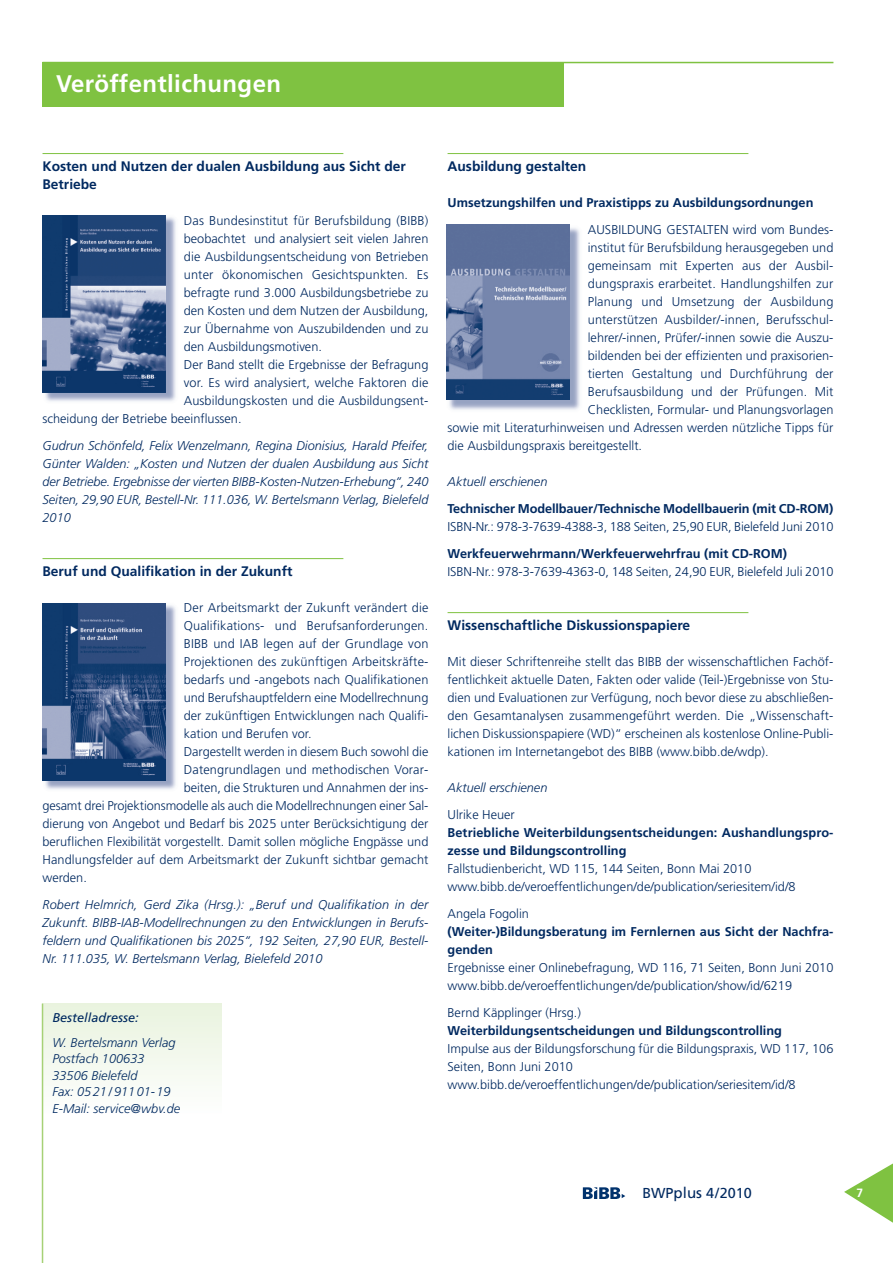
<style>
.page{position:relative;width:893px;height:1263px;background:#fff}
.page>*{position:absolute;margin:0;border:0;box-sizing:border-box;transform-origin:0 0}
.t1{font:700 24px "Frutiger";letter-spacing:.015em;color:#fff}
.t2{font:14.4px "Frutiger";color:#002960}
.t3{font:700 13.8px/18px "Frutiger";color:#002960}
.t4{font:300 12.75px/18px "Frutiger";color:#002960}
.t5{font:italic 300 12.75px/18px "Frutiger";color:#002960;text-align:justify}
.t6{font:700 12.75px/18px "Frutiger";color:#002960}
.t7{font:italic 12.75px "Frutiger";color:#002960}
.t8{font:700 12px "Frutiger";color:#fff}
.s1{font-size:15px}
</style>
<div class="page">
<svg style="left:844px;top:1163px;width:49px;height:60px"></svg>
<svg style="left:583px;top:1187px;width:42px;height:12px"></svg>
<hr style="left:43px;top:153px;width:300px;height:1px;background:#7fc241">
<hr style="left:43px;top:558px;width:300px;height:1px;background:#7fc241">
<hr style="left:448px;top:153px;width:300px;height:1px;background:#7fc241">
<hr style="left:448px;top:612px;width:300px;height:1px;background:#7fc241">
<div style="left:43px;top:63px;width:521px;height:44px;background:#7fc241"></div>
<hr style="left:43px;top:62px;width:790px;height:1px;background:#7fc241">
<div style="left:43px;top:1004px;width:178px;height:110px;background:linear-gradient(to bottom,#e9f3de,#fdfefd)"></div>
<hr style="left:42px;top:1003px;width:1px;height:260px;background:#a6d176">
<img style="left:42px;top:215px;width:134px;height:187px">
<img style="left:43px;top:215px;width:123px;height:178px">
<img style="left:42px;top:603px;width:134px;height:187px">
<img style="left:43px;top:603px;width:123px;height:178px">
<img style="left:446px;top:224px;width:134px;height:186px">
<img style="left:446px;top:225px;width:124px;height:174px">
<h1 class="t1" style="left:56px;top:73px;width:227px">Veröffentlichungen</h1>
<p class="t3" style="left:43px;top:158px;width:365px">Kosten und Nutzen der dualen Ausbildung aus Sicht der<br>Betriebe</p>
<p class="t4" style="left:184px;top:213px;width:246px">Das Bundesinstitut für Berufsbildung (BIBB)</p>
<p class="t4" style="left:184px;top:231px;width:246px">beobachtet und analysiert seit vielen Jahren</p>
<p class="t4" style="left:184px;top:249px;width:246px">die Ausbildungsentscheidung von Betrieben</p>
<p class="t4" style="left:184px;top:267px;width:246px">unter ökonomischen Gesichtspunkten. Es</p>
<p class="t4" style="left:184px;top:285px;width:246px">befragte rund 3.000 Ausbildungsbetriebe zu</p>
<p class="t4" style="left:184px;top:303px;width:246px">den Kosten und dem Nutzen der Ausbildung,</p>
<p class="t4" style="left:184px;top:321px;width:246px">zur Übernahme von Auszubildenden und zu</p>
<p class="t4" style="left:184px;top:339px;width:140px">den Ausbildungsmotiven.</p>
<p class="t4" style="left:184px;top:357px;width:246px">Der Band stellt die Ergebnisse der Befragung</p>
<p class="t4" style="left:184px;top:375px;width:246px">vor. Es wird analysiert, welche Faktoren die</p>
<p class="t4" style="left:184px;top:393px;width:246px">Ausbildungskosten und die Ausbildungsent-</p>
<p class="t4" style="left:43px;top:411px;width:201px">scheidung der Betriebe beeinflussen.</p>
<p class="t5" style="left:43px;top:438px;width:387px">Gudrun Schönfeld, Felix Wenzelmann, Regina Dionisius, Harald Pfeifer, Günter Walden: „Kosten und Nutzen der dualen Ausbildung aus Sicht der Betriebe. Ergebnisse der vierten BIBB-Kosten-Nutzen-Erhebung“, 240<br>Seiten, 29,90 EUR, Bestell-Nr. 111.036, W. Bertelsmann Verlag, Bielefeld 2010</p>
<p class="t3" style="left:43px;top:563px;width:251px">Beruf und Qualifikation in der Zukunft</p>
<p class="t4" style="left:184px;top:600px;width:246px">Der Arbeitsmarkt der Zukunft verändert die</p>
<p class="t4" style="left:184px;top:618px;width:246px">Qualifikations- und Berufsanforderungen.</p>
<p class="t4" style="left:184px;top:636px;width:246px">BIBB und IAB legen auf der Grundlage von</p>
<p class="t4" style="left:184px;top:654px;width:246px">Projektionen des zukünftigen Arbeitskräfte-</p>
<p class="t4" style="left:184px;top:672px;width:246px">bedarfs und -angebots nach Qualifikationen</p>
<p class="t4" style="left:184px;top:690px;width:246px">und Berufshauptfeldern eine Modellrechnung</p>
<p class="t4" style="left:184px;top:708px;width:246px">der zukünftigen Entwicklungen nach Qualifi-</p>
<p class="t4" style="left:184px;top:726px;width:129px">kation und Berufen vor.</p>
<p class="t4" style="left:184px;top:744px;width:246px">Dargestellt werden in diesem Buch sowohl die</p>
<p class="t4" style="left:184px;top:762px;width:246px">Datengrundlagen und methodischen Vorar-</p>
<p class="t4" style="left:184px;top:780px;width:246px">beiten, die Strukturen und Annahmen der ins-</p>
<p class="t4" style="left:43px;top:798px;width:387px">gesamt drei Projektionsmodelle als auch die Modellrechnungen einer Sal-</p>
<p class="t4" style="left:43px;top:816px;width:387px">dierung von Angebot und Bedarf bis 2025 unter Berücksichtigung der</p>
<p class="t4" style="left:43px;top:834px;width:387px">beruflichen Flexibilität vorgestellt. Damit sollen mögliche Engpässe und</p>
<p class="t4" style="left:43px;top:852px;width:387px">Handlungsfelder auf dem Arbeitsmarkt der Zukunft sichtbar gemacht</p>
<p class="t4" style="left:43px;top:870px;width:46px">werden.</p>
<p class="t5" style="left:43px;top:897px;width:387px">Robert Helmrich, Gerd Zika (Hrsg.): „Beruf und Qualifikation in der Zukunft. BIBB-IAB-Modellrechnungen zu den Entwicklungen in Berufs&shy;feldern und Qualifikationen bis 2025“, 192 Seiten, 27,90 EUR, Bestell-Nr. 111.035, W. Bertelsmann Verlag, Bielefeld 2010</p>
<p class="t7" style="left:52px;top:1012px;width:88px">Bestelladresse:</p>
<p class="t5" style="left:52px;top:1035px;width:129px;line-height:16.5px;text-align:left">W. Bertelsmann Verlag<br>Postfach 100633<br>33506 Bielefeld<br>Fax: 0521/ 91101-19<br>E-Mail: service@wbv.de</p>
<p class="t3" style="left:448px;top:158px;width:140px">Ausbildung gestalten</p>
<p class="t6" style="left:448px;top:195px;width:367px">Umsetzungshilfen und Praxistipps zu Ausbildungsordnungen</p>
<p class="t4" style="left:588px;top:222px;width:247px">AUSBILDUNG GESTALTEN wird vom Bundes-</p>
<p class="t4" style="left:588px;top:240px;width:247px">institut für Berufsbildung herausgegeben und</p>
<p class="t4" style="left:588px;top:258px;width:247px">gemeinsam mit Experten aus der Ausbil-</p>
<p class="t4" style="left:588px;top:276px;width:247px">dungspraxis erarbeitet. Handlungshilfen zur</p>
<p class="t4" style="left:588px;top:294px;width:247px">Planung und Umsetzung der Ausbildung</p>
<p class="t4" style="left:588px;top:312px;width:247px">unterstützen Ausbilder/-innen, Berufsschul-</p>
<p class="t4" style="left:588px;top:330px;width:247px">lehrer/-innen, Prüfer/-innen sowie die Auszu-</p>
<p class="t4" style="left:588px;top:348px;width:247px">bildenden bei der effizienten und praxisorien-</p>
<p class="t4" style="left:588px;top:366px;width:247px">tierten Gestaltung und Durchführung der</p>
<p class="t4" style="left:588px;top:384px;width:247px">Berufsausbildung und der Prüfungen. Mit</p>
<p class="t4" style="left:588px;top:402px;width:247px">Checklisten, Formular- und Planungsvorlagen</p>
<p class="t4" style="left:448px;top:420px;width:387px">sowie mit Literaturhinweisen und Adressen werden nützliche Tipps für</p>
<p class="t4" style="left:448px;top:438px;width:196px">die Ausbildungspraxis bereitgestellt.</p>
<p class="t5" style="left:448px;top:474px;width:101px">Aktuell erschienen</p>
<p class="t6" style="left:448px;top:501px;width:387px">Technischer Modellbauer/Technische Modellbauerin (mit CD-ROM)</p>
<p class="t4" style="left:448px;top:519px;width:387px">ISBN-Nr.: 978-3-7639-4388-3, 188 Seiten, 25,90 EUR, Bielefeld Juni 2010</p>
<p class="t6" style="left:448px;top:546px;width:341px">Werkfeuerwehrmann/Werkfeuerwehrfrau (mit CD-ROM)</p>
<p class="t4" style="left:448px;top:564px;width:387px">ISBN-Nr.: 978-3-7639-4363-0, 148 Seiten, 24,90 EUR, Bielefeld Juli 2010</p>
<p class="t3" style="left:448px;top:617px;width:244px">Wissenschaftliche Diskussionspapiere</p>
<p class="t4" style="left:448px;top:654px;width:387px;text-align:justify">Mit dieser Schriftenreihe stellt das BIBB der wissenschaftlichen Fachöf&shy;fentlichkeit aktuelle Daten, Fakten oder valide (Teil-)Ergebnisse von Stu&shy;dien und Evaluationen zur Verfügung, noch bevor diese zu abschließen&shy;den Gesamtanalysen zusammengeführt werden. Die „Wissenschaft&shy;lichen Diskussionspapiere (WD)“ erscheinen als kostenlose Online-Publi&shy;kationen im Internetangebot des BIBB (www.bibb.de/wdp).</p>
<p class="t5" style="left:448px;top:780px;width:101px">Aktuell erschienen</p>
<p class="t4" style="left:448px;top:807px;width:69px">Ulrike Heuer</p>
<p class="t6" style="left:448px;top:825px;width:387px">Betriebliche Weiterbildungsentscheidungen: Aushandlungspro&shy;zesse und Bildungscontrolling</p>
<p class="t4" style="left:448px;top:861px;width:350px">Fallstudienbericht, WD 115, 144 Seiten, Bonn Mai 2010 www.bibb.de/veroeffentlichungen/de/publication/seriesitem/id/8</p>
<p class="t4" style="left:448px;top:906px;width:83px">Angela Fogolin</p>
<p class="t6" style="left:448px;top:924px;width:387px">(Weiter-)Bildungsberatung im Fernlernen aus Sicht der Nachfra&shy;genden</p>
<p class="t4" style="left:448px;top:960px;width:387px">Ergebnisse einer Onlinebefragung, WD 116, 71 Seiten, Bonn Juni 2010 www.bibb.de/veroeffentlichungen/de/publication/show/id/6219</p>
<p class="t4" style="left:448px;top:1005px;width:135px">Bernd Käpplinger (Hrsg.)</p>
<p class="t6" style="left:448px;top:1023px;width:336px">Weiterbildungsentscheidungen und Bildungscontrolling</p>
<p class="t4" style="left:448px;top:1041px;width:387px">Impulse aus der Bildungsforschung für die Bildungspraxis, WD 117, 106<br>Seiten, Bonn Juni 2010 www.bibb.de/veroeffentlichungen/de/publication/seriesitem/id/8</p>
<p class="t2" style="left:642px;top:1187px;width:111px">BWP<span class="s1">plus</span> 4/2010</p>
<p class="t8" style="left:856px;top:1187px;width:8px">7</p>
</div>
